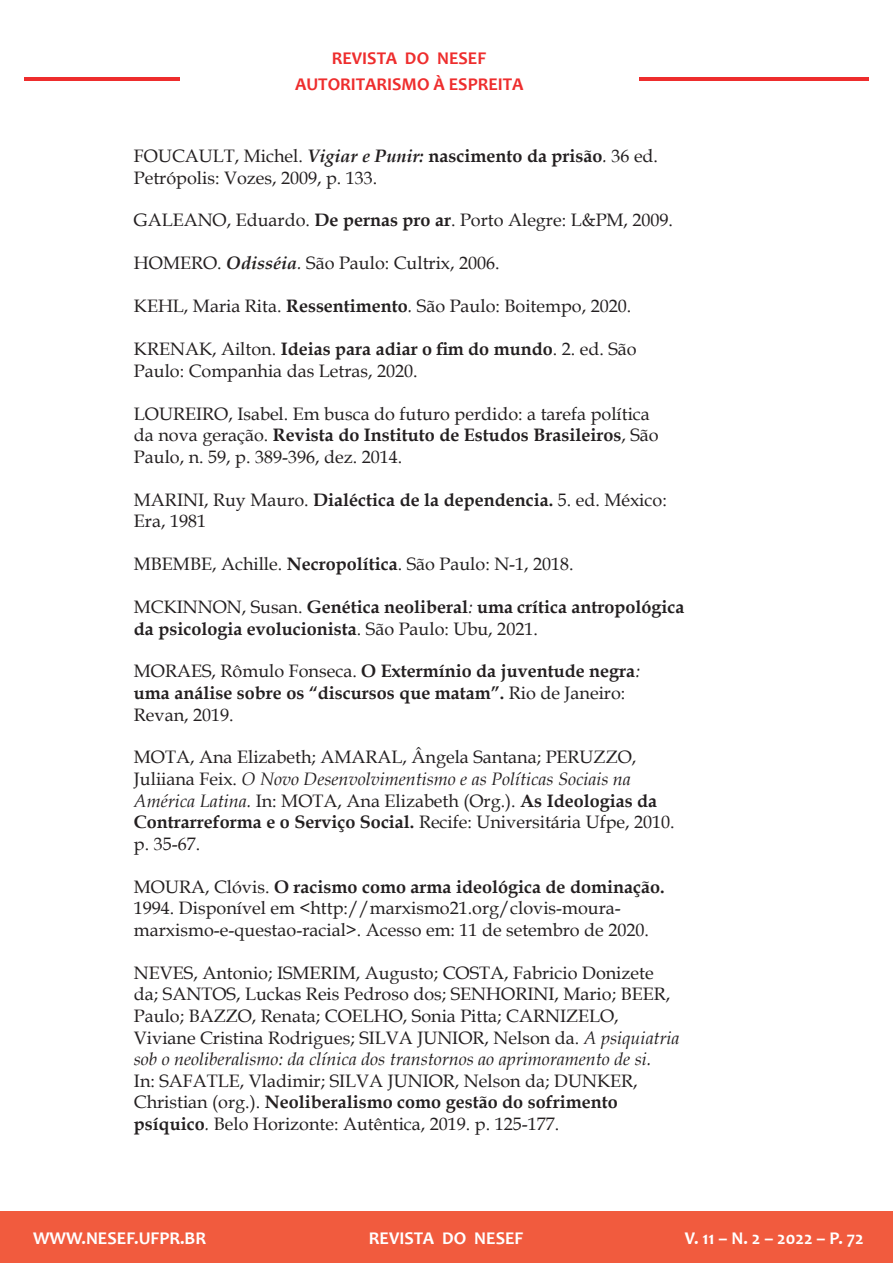
<style>
.page{position:relative;width:893px;height:1263px;background:#fff}
.page>*{position:absolute;margin:0;border:0;box-sizing:border-box;transform-origin:0 0}
.t1{font:18px/21.6px "Book Antiqua";color:#231f20}
.t2{font:700 18px/21.6px "Book Antiqua";color:#231f20}
.t3{font:700 18px "Candara";color:#fff}
.t4{font:700 18px/25.8px "Candara";color:#ee2d2d;text-align:center}
.s1{font-weight:700;font-style:italic}
.s2{font-weight:700}
.s3{font-style:italic}
.s4{font-weight:400}
.s5{font-weight:400;font-style:italic}
</style>
<div class="page">
<div style="left:0;top:1212px;width:893px;height:51px;background:#f15b3e"></div>
<hr style="left:25px;top:77px;width:155px;height:4px;background:#ee2d2d">
<hr style="left:639px;top:77px;width:229px;height:4px;background:#ee2d2d">
<p class="t4" style="left:295px;top:45px;width:230px">REVISTA DO NESEF<br>AUTORITARISMO À ESPREITA</p>
<p class="t1" style="left:134px;top:145px;width:526px">FOUCAULT, Michel. <span class="s1">Vigiar e Punir:</span> <span class="s2">nascimento da prisão</span><span class="s3">.</span> 36 ed.<br>Petrópolis: Vozes, 2009, p. 133.</p>
<p class="t1" style="left:134px;top:209px;width:541px">GALEANO, Eduardo. <span class="s2">De pernas pro ar</span>. Porto Alegre: L&amp;PM, 2009.</p>
<p class="t1" style="left:134px;top:252px;width:367px">HOMERO. <span class="s1">Odisséia</span><span class="s3">.</span> São Paulo: Cultrix, 2006.</p>
<p class="t1" style="left:134px;top:295px;width:499px">KEHL, Maria Rita. <span class="s2">Ressentimento</span><span class="s3">.</span> São Paulo: Boitempo, 2020.</p>
<p class="t1" style="left:134px;top:338px;width:504px">KRENAK, Ailton. <span class="s2">Ideias para adiar o fim do mundo</span>. 2. ed. São<br>Paulo: Companhia das Letras, 2020.</p>
<p class="t1" style="left:134px;top:402px;width:526px">LOUREIRO, Isabel. Em busca do futuro perdido: a tarefa política da nova geração. <span class="s2">Revista do Instituto de Estudos Brasileiros</span>, São<br>Paulo, n. 59, p. 389-396, dez. 2014.</p>
<p class="t1" style="left:134px;top:488px;width:534px">MARINI, Ruy Mauro. <span class="s2">Dialéctica de la dependencia.</span> 5. ed. México:<br>Era, 1981</p>
<p class="t1" style="left:134px;top:553px;width:441px">MBEMBE, Achille. <span class="s2">Necropolítica</span>. São Paulo: N-1, 2018.</p>
<p class="t2" style="left:134px;top:596px;width:552px"><span class="s4">MCKINNON, Susan.</span> Genética neoliberal<span class="s5">:</span> uma crítica antropológica da psicologia evolucionista<span class="s4">. São Paulo: Ubu, 2021.</span></p>
<p class="t2" style="left:134px;top:660px;width:507px"><span class="s4">MORAES, Rômulo Fonseca.</span> O Extermínio da juventude negra<span class="s5">: </span>uma análise sobre os “discursos que matam”. <span class="s4">Rio de Janeiro:<br>Revan, 2019.</span></p>
<p class="t1" style="left:134px;top:746px;width:542px">MOTA, Ana Elizabeth; AMARAL, Ângela Santana; PERUZZO, Juliiana Feix. <span class="s3">O Novo Desenvolvimentismo e as Políticas Sociais na América Latina.</span> In: MOTA, Ana Elizabeth (Org.). <span class="s2">As Ideologias da Contrarreforma e o Serviço Social.</span> Recife: Universitária Ufpe, 2010. p. 35-67.</p>
<p class="t1" style="left:134px;top:875px;width:532px">MOURA, Clóvis. <span class="s2">O racismo como arma ideológica de dominaç ão.<br></span>1994. Disponível em &lt;http://marxismo21.org/clovis-moura&shy;marxismo-e-questao-racial&gt;. Acesso em: 11 de setembro de 2020.</p>
<p class="t1" style="left:134px;top:961px;width:547px">NEVES, Antonio; ISMERIM, Augusto; COSTA, Fabricio Donizete da; SANTOS, Luckas Reis Pedroso dos; SENHORINI, Mario; BEER, Paulo; BAZZO, Renata; COELHO, Sonia Pitta; CARNIZELO, Viviane Cristina Rodrigues; SILVA JUNIOR, Nelson da. <span class="s3">A psiquiatria sob o neoliberalismo: da clínica dos transtornos ao aprimoramento de si.</span></p>
<p class="t1" style="left:134px;top:1069px;width:505px">In: SAFATLE, Vladimir; SILVA JUNIOR, Nelson da; DUNKER,<br>Christian (org.). <span class="s2">Neoliberalismo como gestão do sofrimento psíquico</span><span class="s3">.</span> Belo Horizonte: Autêntica, 2019. p. 125-177.</p>
<p class="t3" style="left:33px;top:1227px;width:175px">WWW.NESEF.UFPR.BR</p>
<p class="t3" style="left:369px;top:1227px;width:156px">REVISTA DO NESEF</p>
<p class="t3" style="left:685px;top:1227px;width:181px">V. 11 – N. 2 – 2022 – P. 72</p>
</div>
